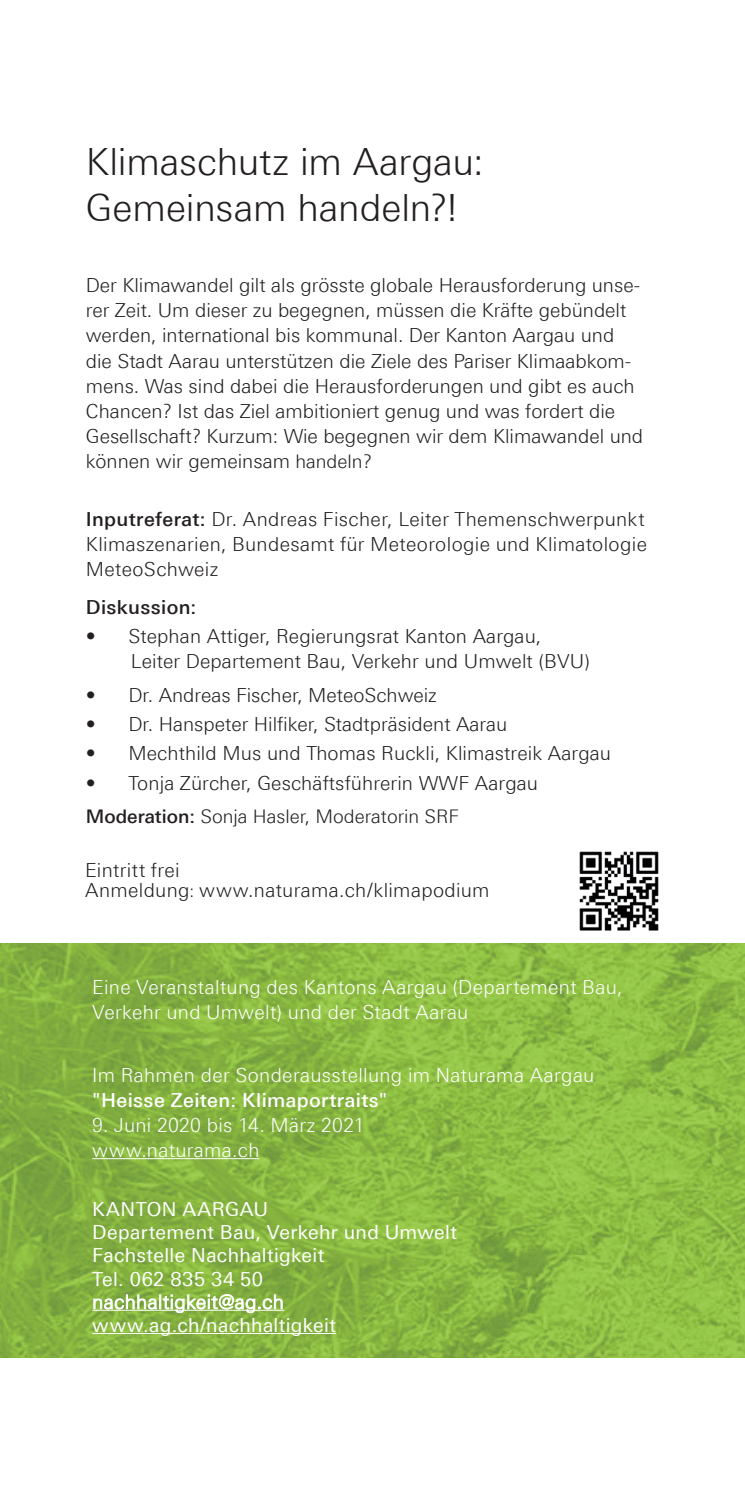
<style>
.page{position:relative;width:745px;height:1489px;background:#fff}
.page>*{position:absolute;margin:0;border:0;box-sizing:border-box;transform-origin:0 0}
.t1{font:300 37.5px/45px "Linotype Univers 330";letter-spacing:-.005em;color:#231f20}
.t2{font:300 19.5px/25px "Linotype Univers 330";color:#231f20}
.t3{font:300 19.5px/25px "Linotype Univers 330";letter-spacing:.02em;color:#fff}
.t4{font:19.5px/23.2px "Linotype Univers 430";letter-spacing:.02em;color:#fff}
.t5{font:500 19.5px "Linotype Univers 530";letter-spacing:.02em;color:#fff}
.t6{font:500 19.5px "Linotype Univers 530";letter-spacing:.02em;color:#231f20}
.t7{font:300 18.75px "Linotype Univers 330";color:#231f20}
.s1{font-size:18.75px}
.s2{font-family:"Linotype Univers 530";font-weight:500}
.s3{font-size:17px}
</style>
<div class="page">
<img style="left:0;top:943px;width:744px;height:414px">
<hr style="left:92px;top:1158px;width:167px;height:1px;background:#fff">
<hr style="left:92px;top:1309px;width:192px;height:1px;background:#fff">
<hr style="left:92px;top:1332px;width:244px;height:1px;background:#fff">
<svg style="left:92px;top:1293px;width:191px;height:20px;background:#abc97f"></svg>
<img style="left:579px;top:851px;width:80px;height:80px">
<h1 class="t1" style="left:86px;top:139px;width:399px">Klimaschutz im Aargau:<br>Gemeinsam handeln?!</h1>
<p class="t2" style="left:86px;top:273px;width:558px">Der Klimawandel gilt als grösste globale Herausforderung unse&shy;rer Zeit. Um dieser zu begegnen, müssen die Kräfte gebündelt werden, international bis kommunal. Der Kanton Aargau und die Stadt Aarau unterstützen die Ziele des Pariser Klimaabkom&shy;mens. Was sind dabei die Herausforderungen und gibt es auch Chancen? Ist das Ziel ambitioniert genug und was fordert die Gesellschaft? Kurzum: Wie begegnen wir dem Klimawandel und können wir gemeinsam <span class="s1">handeln?</span></p>
<p class="t2" style="left:86px;top:507px;width:562px;text-align:justify"><span class="s2">Inputreferat:</span> Dr. Andreas Fischer, Leiter Themenschwerpunkt Klimaszenarien, Bundesamt für Meteorologie und Klimatologie MeteoSchweiz</p>
<p class="t6" style="left:86px;top:595px;width:112px">Diskussion:</p>
<p class="t2" style="left:131px;top:624px;width:460px;text-indent:-45px">• Stephan Attiger, Regierungsrat Kanton Aargau,<br>Leiter Departement Bau, Verkehr und Umwelt (BVU)</p>
<p class="t2" style="left:86px;top:682px;width:352px">• Dr. Andreas Fischer, MeteoSchweiz</p>
<p class="t2" style="left:86px;top:711px;width:422px">• Dr. Hanspeter Hilfiker, Stadtpräsident Aarau</p>
<p class="t2" style="left:86px;top:740px;width:526px">• Mechthild Mus und Thomas Ruckli, Klimastreik Aargau</p>
<p class="t2" style="left:86px;top:770px;width:453px">• Tonja Zürcher, Geschäftsführerin WWF Aargau</p>
<p class="t7" style="left:86px;top:805px;width:374px"><span class="s2">Moderation:</span> Sonja Hasler, Moderatorin SRF</p>
<p class="t2" style="left:85px;top:860px;width:406px;line-height:20px">Eintritt frei<br>Anmeldung<span class="s3">:</span> www.naturama.ch/klimapodium</p>
<p class="t3" style="left:92px;top:974px;width:531px">Eine Veranstaltung des Kantons Aargau (Departement Bau,<br>Verkehr und Umwelt) und der Stadt Aarau</p>
<p class="t3" style="left:92px;top:1062px;width:503px">Im Rahmen der Sonderausstellung im Naturama Aargau</p>
<p class="t5" style="left:92px;top:1088px;width:296px">"Heisse Zeiten: Klimaportraits"</p>
<p class="t3" style="left:92px;top:1112px;width:274px">9. Juni 2020 bis 14. März 2021 www.naturama.ch</p>
<p class="t4" style="left:92px;top:1197px;width:366px">KANTON AARGAU<br>Departement Bau, Verkehr und Umwelt<br>Fachstelle Nachhaltigkeit<br>Tel. 062 835 34 50</p>
<p class="t3" style="left:92px;top:1288px;width:193px">nachhaltigkeit@ag.ch</p>
<p class="t4" style="left:92px;top:1313px;width:245px">www.ag.ch/nachhaltigkeit</p>
</div>
